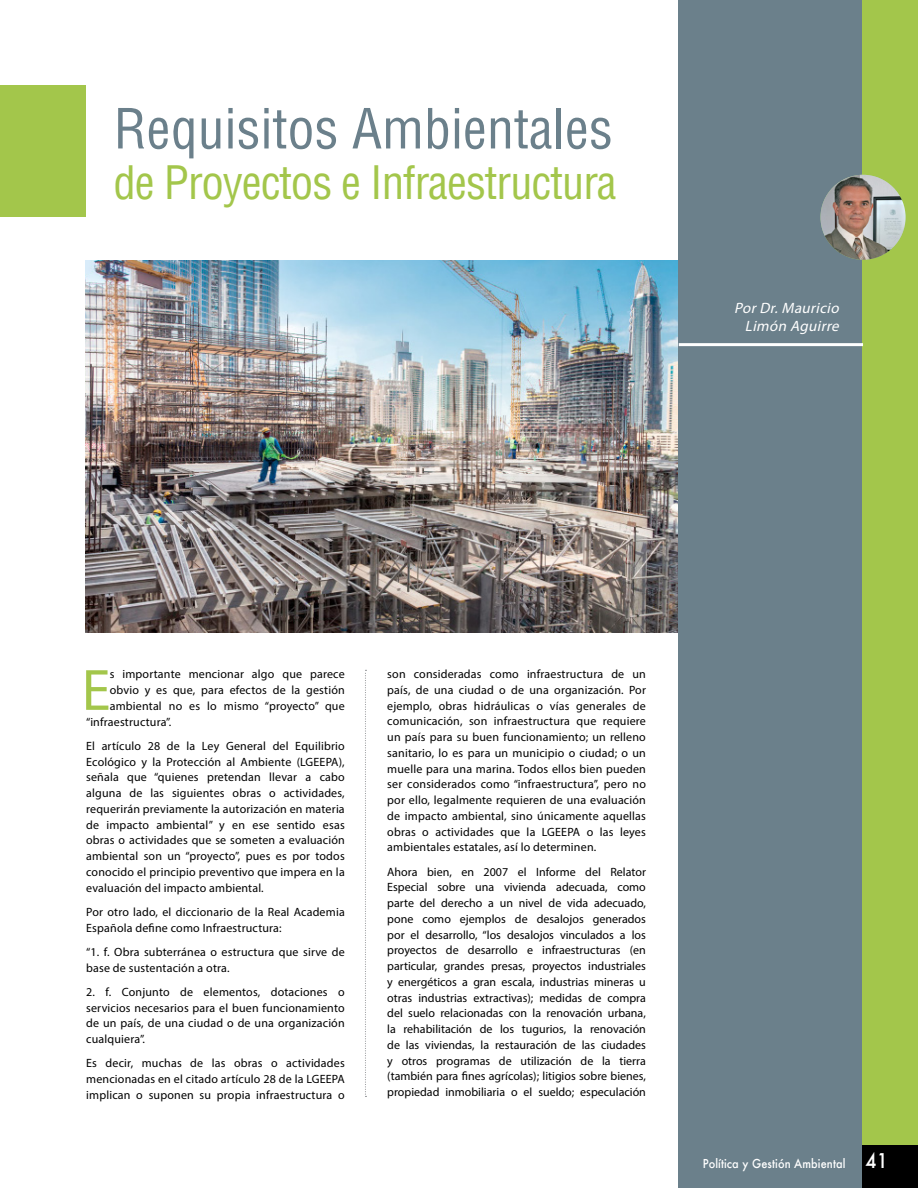
<style>
.page{position:relative;width:918px;height:1188px;background:#fff}
.page>*{position:absolute;margin:0;border:0;box-sizing:border-box;transform-origin:0 0}
.t1{font:58.8px "Myriad Pro";color:#a3c64b}
.t2{font:condensed 54px "Helvetica LT Std";color:#6b808b}
.t3{font:condensed 45px "Helvetica LT Std";letter-spacing:-.025em;color:#a3c64b}
.t4{font:italic 15px/18px "Myriad Pro";color:#fff;text-align:right}
.t5{font:12px/15.8px "Myriad Pro";letter-spacing:.015em;color:#000;text-align:justify}
.t6{font:500 12px "Futura";letter-spacing:.01em;color:#fff;scale:.91 1}
.s1{font-size:19.8px}
</style>
<div class="page">
<img style="left:85px;top:261px;width:594px;height:371px">
<div style="left:0;top:85px;width:85px;height:132px;background:#a3c64b"></div>
<div style="left:679px;top:0;width:239px;height:1188px;background:#6b808b"></div>
<div style="left:862px;top:0;width:56px;height:1188px;background:#a3c64b"></div>
<hr style="left:679px;top:343px;width:184px;height:3px;background:#fff">
<div style="left:862px;top:1145px;width:56px;height:43px;background:#000"></div>
<img style="left:821px;top:175px;width:85px;height:85px;border-radius:43px">
<svg style="left:365px;top:670px;width:1px;height:427px"></svg>
<h2 class="t2" style="left:114px;top:95px;width:501px">Requisitos Ambientales</h2>
<h3 class="t3" style="left:114px;top:155px;width:505px">de Proyectos e Infraestructura</h3>
<p class="t4" style="left:734px;top:298px;width:110px">PorDr.Mauricio<br>Limón Aguirre</p>
<h1 class="t1" style="left:82px;top:654px;width:30px">E</h1>
<p class="t5" style="left:110px;top:666px;width:237px">s importante mencionar algo que parece</p>
<p class="t5" style="left:110px;top:682px;width:237px">obvio y es que, para efectos de la gestión</p>
<p class="t5" style="left:110px;top:698px;width:237px">ambiental no es lo mismo “proyecto” que</p>
<p class="t5" style="left:86px;top:713px;width:87px">“infraestructura”.</p>
<p class="t5" style="left:86px;top:738px;width:260px">El artículo 28 de la Ley General del Equilibrio Ecológico y la Protección al Ambiente (LGEEPA), señala que “quienes pretendan llevar a cabo alguna de las siguientes obras o actividades, requerirán previamente la autorización en materia de impacto ambiental” y en ese sentido esas obras o actividades que se someten a evaluación ambiental son un “proyecto”, pues es por todos conocido el principio preventivo que impera en la evaluación del impacto ambiental.</p>
<p class="t5" style="left:86px;top:904px;width:260px">Por otro lado, el diccionario de la Real Academia<br>Española define como I nfraestructura:</p>
<p class="t5" style="left:86px;top:944px;width:260px">“1. f. Obra subterránea o estructura que sirve de base de sustentación a otra.</p>
<p class="t5" style="left:86px;top:984px;width:260px">2. f. Conjunto de elementos, dotaciones o servicios necesarios para el buen funcionamiento de un país, de una ciudad o de una organización cualquiera”.</p>
<p class="t5" style="left:86px;top:1055px;width:260px">Es decir, muchas de las obras o actividades mencionadas en el citado artículo 28 de la LGEEPA implican o suponen su propia infraestructura o</p>
<p class="t5" style="left:387px;top:666px;width:260px">son consideradas como infraestructura de un país, de una ciudad o de una organización. Por ejemplo, obras hidráulicas o vías generales de comunicación, son infraestructura que requiere un país para su buen funcionamiento; un relleno sanitario, lo es para un municipio o ciudad; o un muelle para una marina. Todos ellos bien pueden ser considerados como “infraestructura”, pero no por ello, legalmente requieren de una evaluación de impacto ambiental, sino únicamente aquellas obras o actividades que la LGEEPA o las leyes ambientales estatales, así lo determinen.</p>
<p class="t5" style="left:387px;top:864px;width:260px">Ahora bien, en 2007 el I nforme del Relator Especial sobre una vivienda adecuada, como parte del derecho a un nivel de vida adecuado, pone como ejemplos de desalojos generados por el desarrollo, “los desalojos vinculados a los proyectos de desarrollo e infraestructuras (en particular, grandes presas, proyectos industriales y energéticos a gran escala, industrias mineras u otras industrias extractivas); medidas de compra del suelo relacionadas con la renovación urbana, la rehabilitación de los tugurios, la renovación de las viviendas, la restauración de las ciudades y otros programas de utilización de la tierra (también para fines agrícolas); litigios sobre bienes, propiedad inmobiliaria o el sueldo; especulación</p>
<p class="t6" style="left:703px;top:1155px;width:205px">Política y Gestión Ambiental <span class="s1">41</span></p>
</div>
